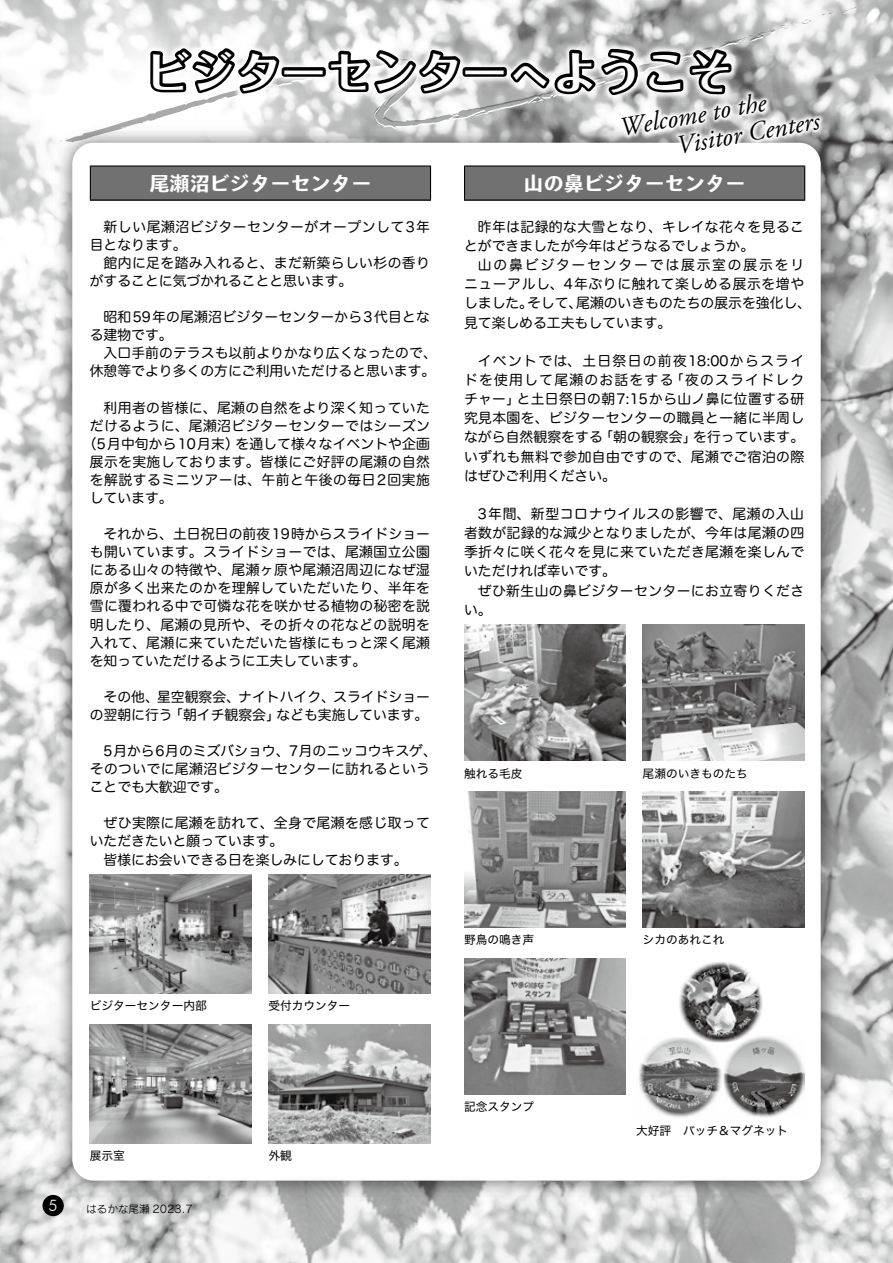
<style>
.page{position:relative;width:893px;height:1263px;background:#fff}
.page>*{position:absolute;margin:0;border:0;box-sizing:border-box;transform-origin:0 0}
.t1{font:700 43.5px "Folk Pro";letter-spacing:.04em;color:#fff}
.t2{font:italic 26.55px/27.3px "Adobe Garamond Pro";color:#000}
.t3{font:20.25px "TB Go Std B C6";color:#fff}
.t4{font:300 15.9px "Futura BT";color:#fff}
.t5{font:13.8px/18.1px "Hira Maru Std W4";letter-spacing:.025em;color:#000}
.t6{font:13.8px/18.1px "Hira Maru Std W4";color:#000;text-align:right}
.t7{font:13.8px/19.2px "Hira Maru Std W4";letter-spacing:.095em;color:#000;text-align:right}
.t8{font:13.8px "Hira Maru Std W4";letter-spacing:.045em;color:#000}
.t9{font:13.8px "Hira Maru Std W4";letter-spacing:.13em;color:#000}
.t10{font:13.8px "Hira Maru Std W4";letter-spacing:.005em;color:#000}
.t11{font:11.7px "Hira Kaku Std W4";color:#000}
.t12{font:10.65px "Rodin Pro N M";color:#000}
.s1{font-family:"Shin Go Pr 6 De";font-size:34.8px}
.s2{font-family:"Koz Go Pr 6 N";font-style:normal}
</style>
<div class="page">
<img style="left:0;top:0;width:893px;height:1263px">
<svg style="left:842px;top:5px;width:22px;height:9px"></svg>
<svg style="left:820px;top:11px;width:16px;height:8px"></svg>
<svg style="left:63px;top:37px;width:22px;height:80px"></svg>
<img style="left:47px;top:117px;width:800px;height:1089px">
<div style="left:72px;top:143px;width:749px;height:1037px;background:#fff;border-radius:21px"></div>
<img style="left:795px;top:23px;width:85px;height:206px">
<img style="left:85px;top:0;width:710px;height:145px">
<svg style="left:147px;top:19px;width:665px;height:85px"></svg>
<div style="left:90px;top:166px;width:341px;height:34px;background:#727171"></div>
<hr style="left:90px;top:165px;width:341px;height:2px;background:#000">
<hr style="left:90px;top:167px;width:1px;height:32px;background:#000">
<hr style="left:430px;top:167px;width:1px;height:32px;background:#000">
<hr style="left:90px;top:199px;width:341px;height:2px;background:#000">
<img style="left:90px;top:874px;width:161px;height:120px">
<img style="left:268px;top:874px;width:162px;height:120px">
<img style="left:90px;top:1024px;width:161px;height:119px">
<img style="left:268px;top:1024px;width:162px;height:119px">
<div style="left:465px;top:166px;width:340px;height:34px;background:#727171"></div>
<hr style="left:464px;top:165px;width:341px;height:2px;background:#000">
<hr style="left:464px;top:167px;width:1px;height:32px;background:#000">
<hr style="left:804px;top:167px;width:1px;height:32px;background:#000">
<hr style="left:464px;top:199px;width:341px;height:2px;background:#000">
<img style="left:464px;top:625px;width:162px;height:136px">
<img style="left:643px;top:625px;width:161px;height:136px">
<img style="left:464px;top:792px;width:162px;height:136px">
<img style="left:643px;top:792px;width:161px;height:136px">
<img style="left:464px;top:958px;width:162px;height:137px">
<img style="left:639px;top:1036px;width:166px;height:82px">
<img style="left:678px;top:962px;width:85px;height:80px">
<div style="left:43px;top:1195px;width:21px;height:21px;background:#000;border-radius:50%"></div>
<h1 class="t1" style="left:146px;top:35px;width:588px">ビジターセンター<span class="s1">へ</span>ようこそ</h1>
<h2 class="t2" style="left:617px;top:115px;width:199px;rotate:-10deg">Welcome to the<br><span class="s2">　　</span>Visitor Centers</h2>
<h3 class="t3" style="left:149px;top:172px;width:224px">尾瀬沼ビジターセンター</h3>
<p class="t5" style="left:90px;top:218px;width:342px;text-indent:14px">新しい尾瀬沼ビジターセンターがオープンして3年目となります。</p>
<p class="t5" style="left:90px;top:254px;width:342px;text-indent:14px">館内に足を踏み入れると、まだ新築らしい杉の香りがすることに気づかれることと思います。</p>
<p class="t5" style="left:90px;top:308px;width:342px;text-indent:14px">昭和59年の尾瀬沼ビジターセンターから3代目となる建物です。</p>
<p class="t6" style="left:90px;top:344px;width:348px">入口手前のテラスも以前よりかなり広くなったので、休憩等でより多くの方にご利用いただけると思います。</p>
<p class="t5" style="left:90px;top:398px;width:342px;text-align:right">利用者の皆様に、尾瀬の自然をより深く知っていただけるように、尾瀬沼ビジターセンターではシーズンを通して様々なイベントや企画</p>
<p class="t5" style="left:90px;top:434px;width:342px;text-indent:-7px">（5月中旬から10月末）<br>展示を実施しております。皆様にご好評の尾瀬の自然を解説するミニツアーは、午前と午後の毎日2回実施しています。</p>
<p class="t5" style="left:90px;top:525px;width:342px;text-align:justify;text-indent:14px">それから、土日祝日の前夜19時からスライドショーも開いています。スライドショーでは、尾瀬国立公園にある山々の特徴や、尾瀬ヶ原や尾瀬沼周辺になぜ湿原が多く出来たのかを理解していただいたり、半年を雪に覆われる中で可憐な花を咲かせる植物の秘密を説明したり、尾瀬の見所や、その折々の花などの説明を入れて、尾瀬に来ていただいた皆様にもっと深く尾瀬を知っていただけるように工夫しています。</p>
<p class="t6" style="left:104px;top:688px;width:328px">その他、星空観察会、ナイトハイク、スライドショーなども実施しています。</p>
<p class="t5" style="left:169px;top:706px;width:112px">「朝イチ観察会」</p>
<p class="t5" style="left:90px;top:706px;width:84px">の翌朝に行う</p>
<p class="t5" style="left:90px;top:742px;width:349px;text-indent:14px">5月から6月のミズバショウ、7月のニッコウキスゲ、そのついでに尾瀬沼ビジターセンターに訪れるということでも大歓迎です。</p>
<p class="t5" style="left:104px;top:814px;width:328px">ぜひ実際に尾瀬を訪れて、全身で尾瀬を感じ取って</p>
<p class="t6" style="left:90px;top:832px;width:195px">いただきたいと願っています。</p>
<p class="t6" style="left:104px;top:850px;width:306px">皆様にお会いできる日を楽しみにしております。</p>
<p class="t11" style="left:90px;top:997px;width:118px">ビジターセンター内部</p>
<p class="t11" style="left:268px;top:997px;width:83px">受付カウンター</p>
<h3 class="t3" style="left:524px;top:172px;width:224px">山の鼻ビジターセンター</h3>
<p class="t5" style="left:464px;top:217px;width:342px;line-height:19.2px;text-indent:14px">昨年は記録的な大雪となり、キレイな花々を見ることができましたが今年はどうなるでしょうか。</p>
<p class="t9" style="left:478px;top:255px;width:328px">山の鼻ビジターセンターでは展示室の展示をリ</p>
<p class="t8" style="left:464px;top:274px;width:342px">ニューアルし、4年ぶりに触れて楽しめる展示を増や</p>
<p class="t6" style="left:576px;top:294px;width:236px">尾瀬のいきものたちの展示を強化し、</p>
<p class="t6" style="left:464px;top:294px;width:209px;line-height:19.2px;text-align:left">しました。<br>見て楽しめる工夫もしています。</p>
<p class="t7" style="left:478px;top:351px;width:328px">イベントでは、土日祭日の前夜18:00からスライ「夜のスライドレク</p>
<p class="t5" style="left:527px;top:294px;width:57px">そして、</p>
<p class="t5" style="left:517px;top:370px;width:289px;line-height:19.2px;text-indent:-53px">ドを使用して尾瀬のお話をする<br>と土日祭日の朝7:15から山ノ鼻に位置する研</p>
<p class="t5" style="left:464px;top:390px;width:57px">チャー」</p>
<p class="t5" style="left:464px;top:409px;width:342px">究見本園を、ビジターセンターの職員と一緒に半周し</p>
<p class="t10" style="left:693px;top:427px;width:112px">を行っています。</p>
<p class="t5" style="left:599px;top:428px;width:99px">「朝の観察会」</p>
<p class="t5" style="left:464px;top:428px;width:342px;line-height:19.2px">ながら自然観察をする<br>いずれも無料で参加自由ですので、尾瀬でご宿泊の際はぜひご利用ください。</p>
<p class="t5" style="left:464px;top:504px;width:342px;line-height:19.2px;text-align:justify;text-indent:14px">3年間、新型コロナウイルスの影響で、尾瀬の入山者数が記録的な減少となりましたが、今年は尾瀬の四季折々に咲く花々を見に来ていただき尾瀬を楽しんでいただければ幸いです。</p>
<p class="t5" style="left:464px;top:581px;width:342px;line-height:19.2px;text-indent:14px">ぜひ新生山の鼻ビジターセンターにお立寄りください。</p>
<p class="t11" style="left:464px;top:764px;width:60px">触れる毛皮</p>
<p class="t11" style="left:464px;top:931px;width:72px">野鳥の鳴き声</p>
<p class="t11" style="left:643px;top:764px;width:107px">尾瀬のいきものたち</p>
<p class="t11" style="left:643px;top:931px;width:83px">シカのあれこれ</p>
<p class="t4" style="left:49px;top:1195px;width:11px">5</p>
<p class="t11" style="left:90px;top:1147px;width:37px">展示室</p>
<p class="t12" style="left:86px;top:1202px;width:108px">はるかな尾瀬 2023.7</p>
<p class="t11" style="left:268px;top:1147px;width:25px">外観</p>
<p class="t11" style="left:464px;top:1098px;width:72px">記念スタンプ</p>
<p class="t11" style="left:636px;top:1121px;width:154px">大好評　バッチ＆マグネット</p>
</div>
